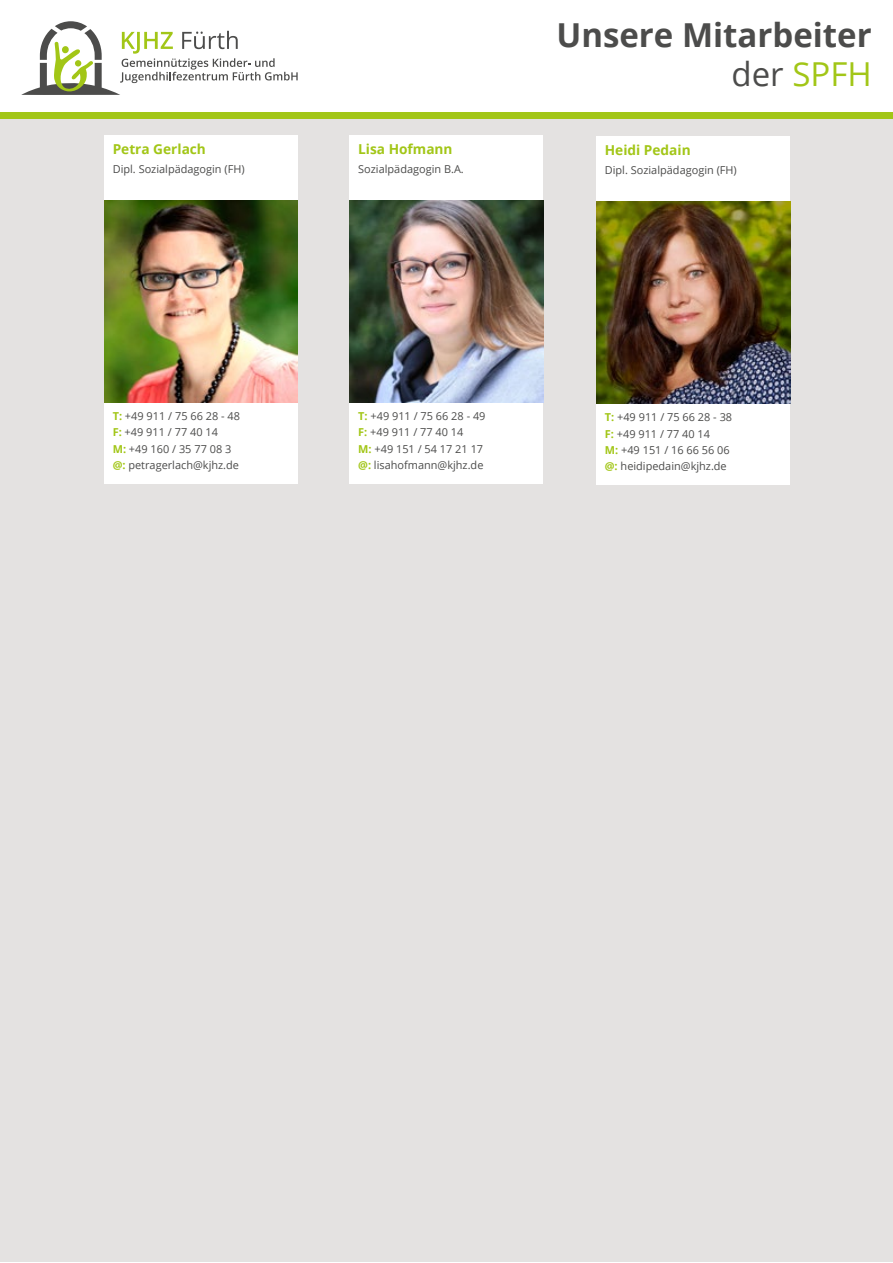
<style>
.page{position:relative;width:893px;height:1263px;background:#fff}
.page>*{position:absolute;margin:0;border:0;box-sizing:border-box;transform-origin:0 0}
.t1{font:700 33px/39.6px "Open Sans";color:#4c4c4b;text-align:right}
.t2{font:700 13.65px "Open Sans";color:#a2c617}
.t3{font:10.95px/16.4px "Open Sans";color:#4c4c4b}
.s1{font-weight:700;color:#a2c617}
.s2{font-weight:400}
.s3{font-weight:400;color:#a2c617}
</style>
<div class="page">
<div style="left:0;top:119px;width:893px;height:1143px;background:#e4e2e1"></div>
<svg style="left:21px;top:21px;width:277px;height:74px"></svg>
<div style="left:75px;top:60px;width:6px;height:7px;background:#a2c617;border-radius:50%"></div>
<div style="left:0;top:112px;width:893px;height:7px;background:#a2c617"></div>
<div style="left:104px;top:135px;width:194px;height:349px;background:#fff"></div>
<img style="left:104px;top:201px;width:194px;height:201px">
<div style="left:350px;top:135px;width:193px;height:349px;background:#fff"></div>
<img style="left:350px;top:201px;width:193px;height:201px">
<div style="left:596px;top:136px;width:194px;height:349px;background:#fff"></div>
<img style="left:596px;top:202px;width:194px;height:202px">
<p class="t2" style="left:113px;top:139px;width:95px">Petra Gerlach</p>
<p class="t3" style="left:113px;top:161px;width:134px">Dipl. Sozialpädagogin (FH)</p>
<p class="t3" style="left:113px;top:407px;width:129px"><span class="s1">T:</span> +49 911 / 75 66 28 - 48<br><span class="s1">F:</span> +49 911 / 77 40 14<br><span class="s1">M:</span> +49 160 / 35 77 08 3 <span class="s1">@:</span> petragerlach@kjhz.de</p>
<p class="t2" style="left:358px;top:139px;width:96px">Lisa Hofmann</p>
<p class="t3" style="left:358px;top:161px;width:107px">Sozialpädagogin B.A.</p>
<h1 class="t1" style="left:556px;top:14px;width:317px">Unsere Mitarbeiter <span class="s2">der</span> <span class="s3">SPFH</span></h1>
<p class="t2" style="left:605px;top:141px;width:87px">Heidi Pedain</p>
<p class="t3" style="left:605px;top:162px;width:134px">Dipl. Sozialpädagogin (FH)</p>
<p class="t3" style="left:358px;top:407px;width:129px"><span class="s1">T:</span> +49 911 / 75 66 28 - 49<br><span class="s1">F:</span> +49 911 / 77 40 14<br><span class="s1">M:</span> +49 151 / 54 17 21 17 <span class="s1">@:</span> lisahofmann@kjhz.de</p>
<p class="t3" style="left:605px;top:409px;width:129px"><span class="s1">T:</span> +49 911 / 75 66 28 - 38<br><span class="s1">F:</span> +49 911 / 77 40 14<br><span class="s1">M:</span> +49 151 / 16 66 56 06 <span class="s1">@:</span> heidipedain@kjhz.de</p>
</div>
